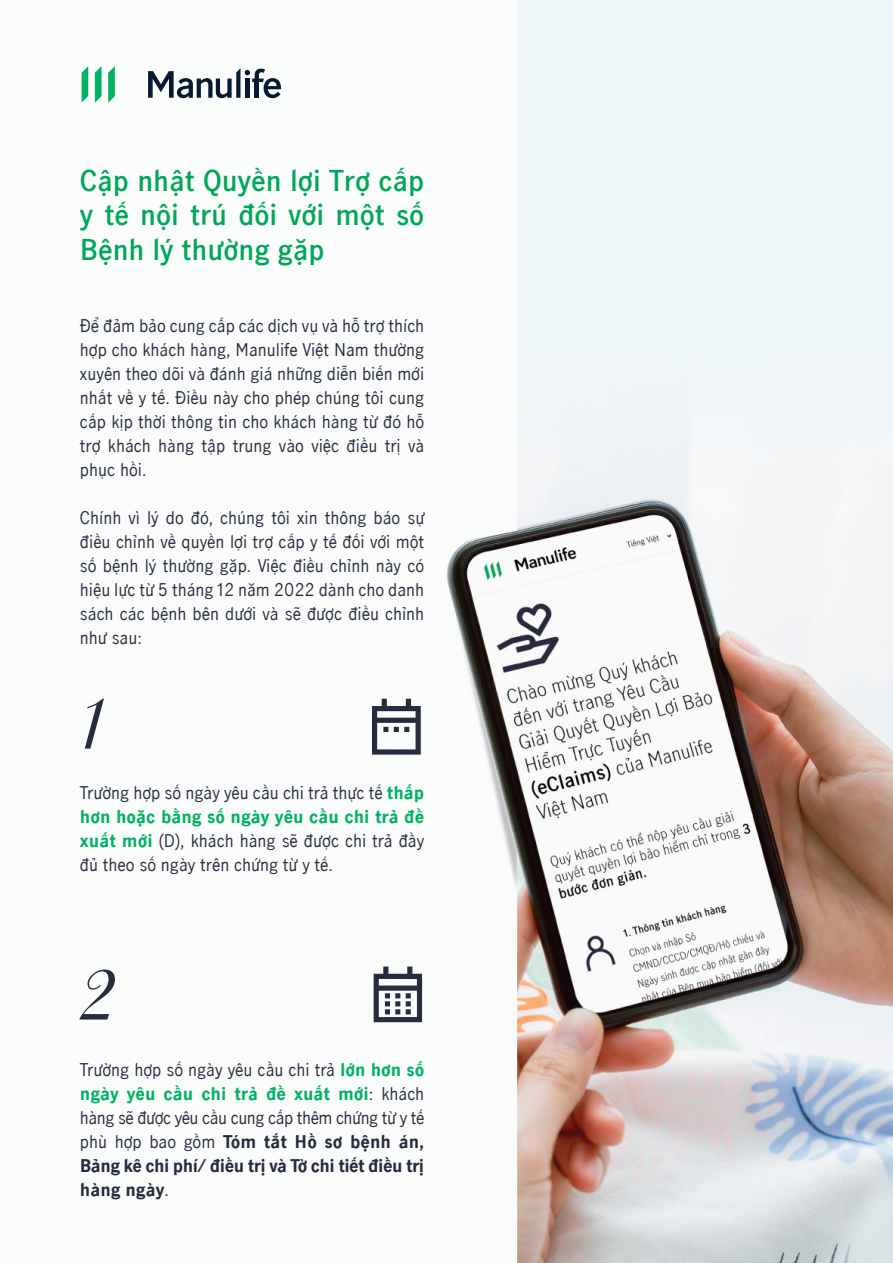
<style>
.page{position:relative;width:893px;height:1263px;background:#fafbfb}
.page>*{position:absolute;margin:0;border:0;box-sizing:border-box;transform-origin:0 0}
.t1{font:italic 66.15px "Manulife JH Serif Optimized";color:#282b3e}
.t2{font:600 27px/34.5px "Manulife JH Sans";color:#00a757;text-align:justify}
.t3{font:16.5px/24px "Manulife JH Sans";color:#282b3e;text-align:justify}
.s1{font-weight:700;color:#00b261}
.s2{font-weight:700}
</style>
<div class="page">
<img style="left:446px;top:486px;width:447px;height:777px">
<div style="left:517px;top:0;width:376px;height:486px;background:#eff6f8"></div>
<img style="left:448px;top:584px;width:69px;height:324px">
<svg style="left:108px;top:66px;width:7px;height:37px"></svg>
<svg style="left:95px;top:66px;width:7px;height:37px"></svg>
<svg style="left:82px;top:66px;width:6px;height:37px"></svg>
<svg style="left:148px;top:68px;width:133px;height:30px"></svg>
<svg style="left:372px;top:699px;width:49px;height:56px"></svg>
<svg style="left:374px;top:966px;width:48px;height:56px"></svg>
<h2 class="t2" style="left:80px;top:162px;width:346px">Cập nhật Quyền lợi Trợ cấp y tế nội trú đối với một số Bệnh lý thường gặp</h2>
<p class="t3" style="left:80px;top:313px;width:346px">Để đảm bảo cung cấp các dịch vụ và hỗ trợ thích hợp cho khách hàng, Manulife Việt Nam thường xuyên theo dõi và đánh giá những diễn biến mới nhất về y tế. Điều này cho phép chúng tôi cung cấp kịp thời thông tin cho khách hàng từ đó hỗ trợ khách hàng tập trung vào việc điều trị và phục hồi.</p>
<p class="t3" style="left:80px;top:505px;width:346px">Chính vì lý do đó, chúng tôi xin thông báo sự điều chỉnh về quyền lợi trợ cấp y tế đối với một số bệnh lý thường gặp. Việc điều chỉnh này có hiệu lực từ 5 tháng 12 năm 2022 dành cho danh sách các bệnh bên dưới và sẽ được điều chỉnh như sau:</p>
<h1 class="t1" style="left:80px;top:675px;width:23px">1</h1>
<p class="t3" style="left:80px;top:780px;width:346px">Trường hợp số ngày yêu cầu chi trả thực tế <span class="s1">thấp hơn hoặc bằng số ngày yêu cầu chi trả đề xuất mới</span> (D), khách hàng sẽ được chi trả đầy đủ theo số ngày trên chứng từ y tế.</p>
<h1 class="t1" style="left:80px;top:946px;width:36px">2</h1>
<p class="t3" style="left:80px;top:1057px;width:346px">Trường hợp số ngày yêu cầu chi trả <span class="s1">lớn hơn số ngày yêu cầu chi trả đề xuất mới</span>: khách hàng sẽ được yêu cầu cung cấp thêm chứng từ y tế phù hợp bao gồm <span class="s2">Tóm tắt Hồ sơ bệnh án, Bảng kê chi phí/ điều trị và Tờ chi tiết điều trị hàng ngày</span>.</p>
</div>
